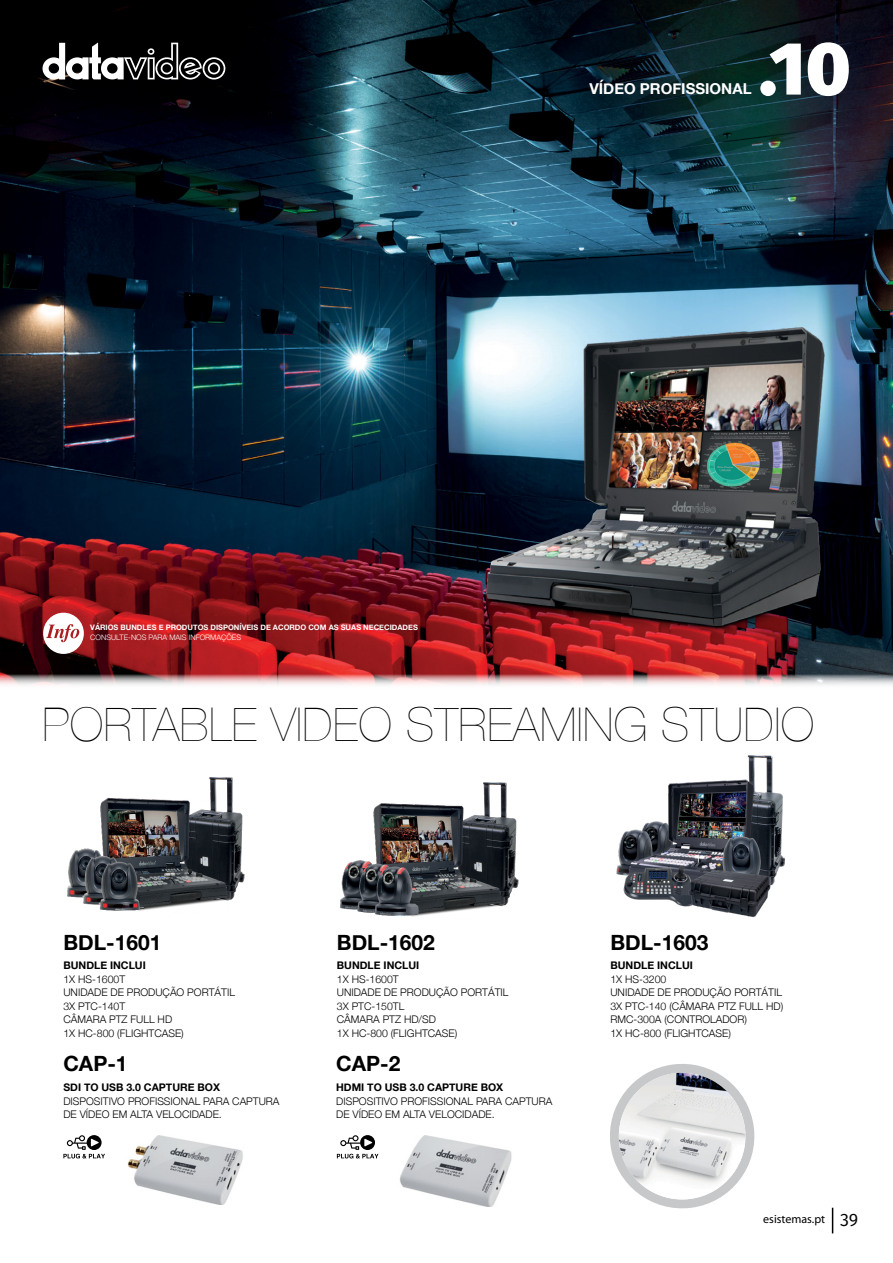
<style>
.page{position:relative;width:893px;height:1263px;background:#fff}
.page>*{position:absolute;margin:0;border:0;box-sizing:border-box;transform-origin:0 0}
.t1{font:800 75px "Fira Sans";color:#fff}
.t2{font:200 46.5px "Helvetica Neue";letter-spacing:.01em;color:#000}
.t3{font:700 21px "Helvetica Neue";color:#000}
.t4{font:700 15px "Helvetica Neue";color:#fff}
.t5{font:12px "Myriad Pro";color:#000}
.t6{font:300 10.5px/13.5px "Helvetica Neue";color:#000}
.t7{font:700 10.5px "Helvetica Neue";color:#000}
.t8{font:700 7.5px "Helvetica Neue";color:#fff}
.t9{font:300 7.5px "Helvetica Neue";color:#fff}
.s1{font-family:"Fira Sans";font-size:18px}
</style>
<div class="page">
<svg style="left:832px;top:1208px;width:1px;height:25px"></svg>
<img style="left:0;top:0;width:893px;height:660px">
<svg style="left:43px;top:43px;width:182px;height:37px"></svg>
<img style="left:68px;top:777px;width:177px;height:134px">
<img style="left:616px;top:755px;width:169px;height:163px">
<svg style="left:0;top:660px;width:893px;height:25px;background:#a85c5e"></svg>
<img style="left:341px;top:782px;width:178px;height:135px">
<img style="left:479px;top:327px;width:346px;height:311px">
<img style="left:128px;top:1135px;width:115px;height:70px">
<img style="left:400px;top:1135px;width:112px;height:72px">
<svg style="left:610px;top:1064px;width:145px;height:145px"></svg>
<img style="left:617px;top:1073px;width:130px;height:126px">
<svg style="left:337px;top:1135px;width:41px;height:23px"></svg>
<svg style="left:63px;top:1135px;width:42px;height:23px"></svg>
<svg style="left:43px;top:613px;width:41px;height:41px"></svg>
<h3 class="t4" style="left:589px;top:77px;width:164px">VÍDEO PROFISSIONAL</h3>
<h1 class="t1" style="left:759px;top:1px;width:93px">.10</h1>
<p class="t8" style="left:90px;top:621px;width:329px">VÁRIOS BUNDLES E PRODUTOS DISPONÍVEIS DE ACORDO COM AS SUAS NECECIDADES</p>
<p class="t9" style="left:90px;top:631px;width:152px">CONSULTE-NOS PARA MAIS INFORMAÇÕES</p>
<h2 class="t2" style="left:43px;top:688px;width:773px">PORTABLE VIDEO STREAMING STUDIO</h2>
<h3 class="t3" style="left:63px;top:926px;width:100px">BDL-1601</h3>
<h3 class="t3" style="left:337px;top:926px;width:100px">BDL-1602</h3>
<h3 class="t3" style="left:610px;top:926px;width:100px">BDL-1603</h3>
<p class="t7" style="left:63px;top:957px;width:84px">BUNDLE INCLUI</p>
<p class="t6" style="left:63px;top:971px;width:173px">1X HS-1600T<br>UNIDADE DE PRODUÇÃO PORTÁTIL<br>3X PTC-140T<br>CÂMARA PTZ FULL HD<br>1X HC-800 (FLIGHTCASE)</p>
<p class="t7" style="left:337px;top:957px;width:84px">BUNDLE INCLUI</p>
<p class="t6" style="left:337px;top:971px;width:173px">1X HS-1600T<br>UNIDADE DE PRODUÇÃO PORTÁTIL<br>3X PTC-150TL<br>CÂMARA PTZ HD/SD<br>1X HC-800 (FLIGHTCASE)</p>
<h3 class="t3" style="left:63px;top:1047px;width:66px">CAP-1</h3>
<h3 class="t3" style="left:336px;top:1047px;width:66px">CAP-2</h3>
<p class="t7" style="left:63px;top:1079px;width:158px">SDI TO USB 3.0 CAPTURE BOX</p>
<p class="t6" style="left:63px;top:1093px;width:218px">DISPOSITIVO PROFISSIONAL PARA CAPTURA<br>DE VÍDEO EM ALTA VELOCIDADE.</p>
<p class="t7" style="left:336px;top:1079px;width:169px">HDMI TO USB 3.0 CAPTURE BOX</p>
<p class="t6" style="left:336px;top:1093px;width:218px">DISPOSITIVO PROFISSIONAL PARA CAPTURA<br>DE VÍDEO EM ALTA VELOCIDADE.</p>
<p class="t7" style="left:610px;top:957px;width:84px">BUNDLE INCLUI</p>
<p class="t6" style="left:610px;top:971px;width:174px">1X HS-3200<br>UNIDADE DE PRODUÇÃO PORTÁTIL<br>3X PTC-140 (CÂMARA PTZ FULL HD)<br>RMC-300A (CONTROLADOR)<br>1X HC-800 (FLIGHTCASE)</p>
<p class="t5" style="left:763px;top:1213px;width:96px">esistemas.pt <span class="s1">39</span></p>
</div>
